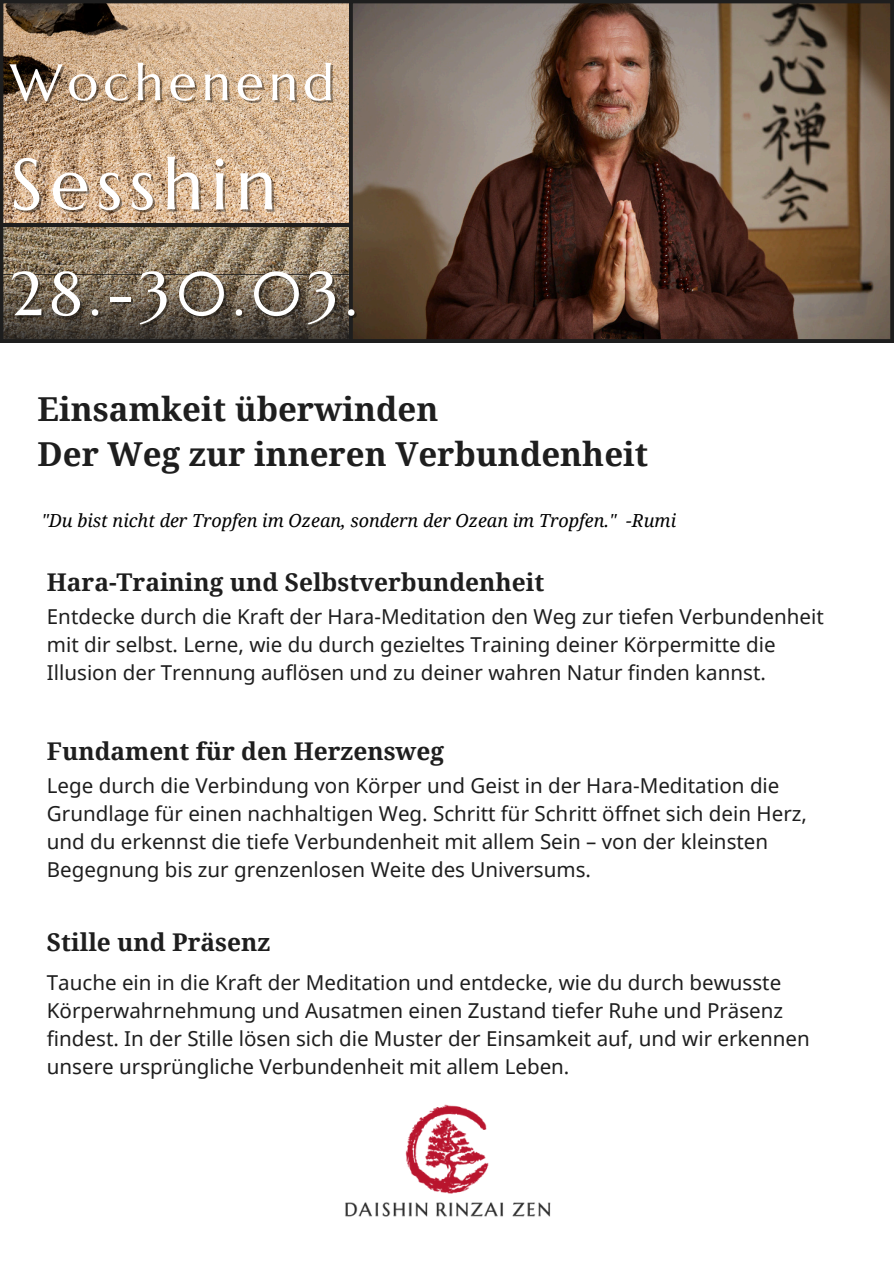
<style>
.page{position:relative;width:894px;height:1264px;background:#fff}
.page>*{position:absolute;margin:0;border:0;box-sizing:border-box;transform-origin:0 0}
.t1{font:72.15px "Marcellus";letter-spacing:.1em;color:#fff}
.t2{font:61.8px "Marcellus";color:#fff}
.t3{font:51.3px "Marcellus";letter-spacing:.1em;color:#fff}
.t4{font:700 33px/45px "Noto Serif";color:#1e1e1e}
.t5{font:700 24.45px "Noto Serif";color:#1e1e1e}
.t6{font:20.55px/28.2px "Noto Sans";color:#1e1e1e}
.t7{font:italic 18px "Noto Serif";color:#000}
</style>
<div class="page">
<svg style="left:0;top:0;width:349px;height:224px;background:#c0a283"></svg>
<svg style="left:0;top:224px;width:349px;height:51px;background:#8a7a63"></svg>
<img style="left:349px;top:0;width:544px;height:342px">
<svg style="left:0;top:275px;width:349px;height:68px;background:#5f5447"></svg>
<img style="left:345px;top:1104px;width:206px;height:113px">
<h2 class="t3" style="left:10px;top:50px;width:325px">Wochenend</h2>
<p class="t1" style="left:10px;top:139px;width:268px">Sesshin</p>
<h3 class="t2" style="left:10px;top:255px;width:349px">28.-30.03.</h3>
<p class="t4" style="left:38px;top:386px;width:612px">Einsamkeit überwinden<br>Der Weg zur inneren Verbundenheit</p>
<h3 class="t7" style="left:41px;top:508px;width:636px">"Du bist nicht der Tropfen im Ozean, sondern der Ozean im Tropfen." -Rumi</h3>
<h4 class="t5" style="left:47px;top:565px;width:498px">Hara-Training und Selbstverbundenheit</h4>
<p class="t6" style="left:47px;top:602px;width:778px">Entdecke durch die Kraft der Hara-Meditation den Weg zur tiefen Verbundenheit mit dir selbst. Lerne, wie du durch gezieltes Training deiner Körpermitte die<br>Illusion der Trennung auflösen und zu deiner wahren Natur finden kannst.</p>
<h4 class="t5" style="left:47px;top:734px;width:399px">Fundament für den Herzensweg</h4>
<p class="t6" style="left:47px;top:770px;width:761px">Lege durch die Verbindung von Körper und Geist in der Hara-Meditation die Grundlage für einen nachhaltigen Weg. Schritt für Schritt öffnet sich dein Herz, und du erkennst die tiefe Verbundenheit mit allem Sein – von der kleinsten Begegnung bis zur grenzenlosen Weite des Universums.</p>
<h4 class="t5" style="left:47px;top:924px;width:225px">Stille und Präsenz</h4>
<h1 class="t6" style="left:47px;top:967px;width:764px">Tauche ein in die Kraft der Meditation und entdecke, wie du durch bewusste Körperwahrnehmung und Ausatmen einen Zustand tiefer Ruhe und Präsenz findest. In der Stille lösen sich die Muster der Einsamkeit auf, und wir erkennen unsere ursprüngliche Verbundenheit mit allem Leben.</h1>
</div>
